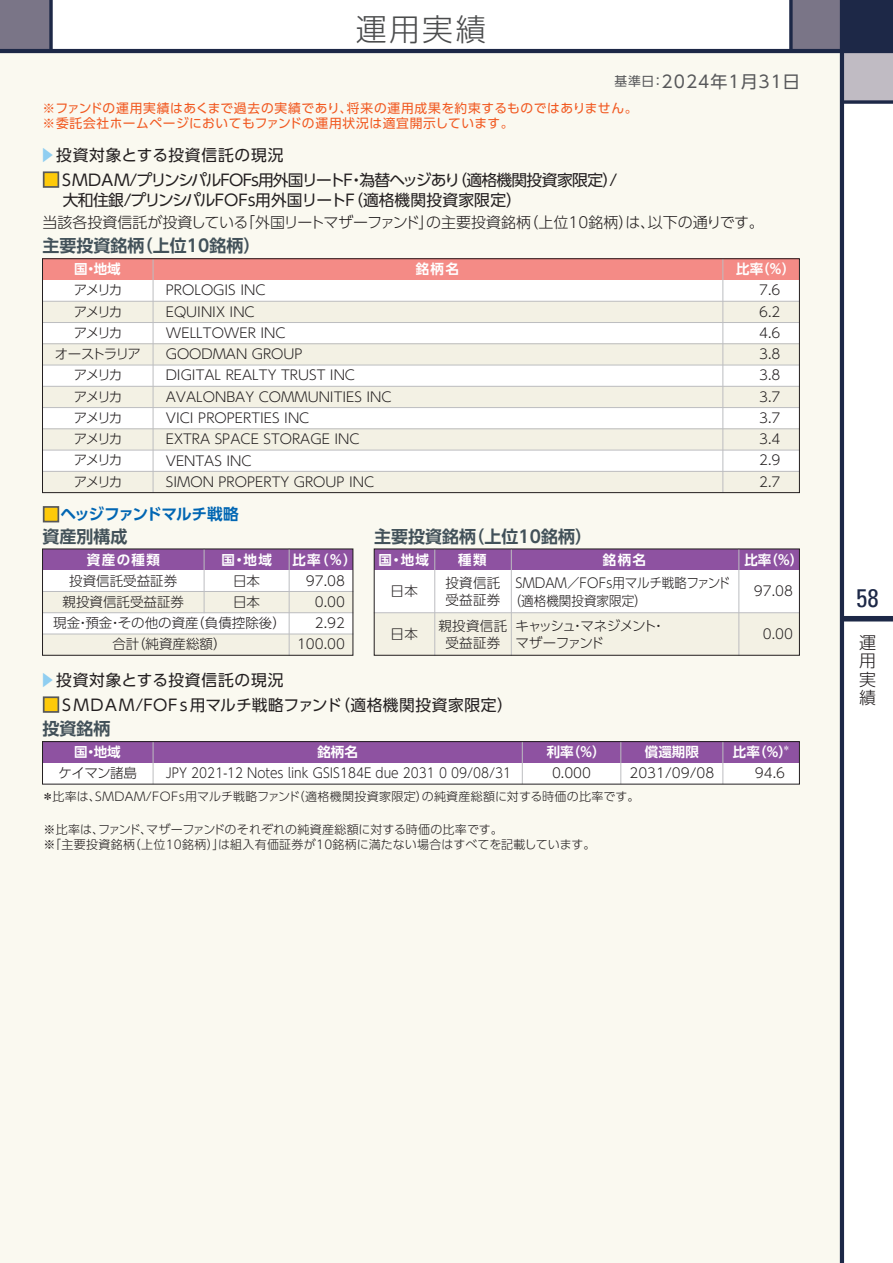
<style>
.page{position:relative;width:893px;height:1263px;background:#fff}
.page>*{position:absolute;margin:0;border:0;box-sizing:border-box;transform-origin:0 0}
.t1{font:300 30.75px "UD Shin Go Pro";color:#4b4c4d}
.t2{font:condensed 25.5px "Univers LT Std";color:#1d2847}
.t3{font:700 16.95px "UD Shin Go Pro De";color:#425159}
.t4{font:16.95px "UD Shin Go Pro";letter-spacing:.06em;color:#57585a}
.t5{font:300 16.95px/18.6px "UD Shin Go Pro";color:#231f20;text-align:justify}
.t6{font:15.75px/20.4px "UD Shin Go Pro";letter-spacing:-.055em;color:#231f20}
.t7{font:15.75px "UD Shin Go Pro";color:#231f20}
.t8{font:15.75px "UD Shin Go Pro";letter-spacing:.05em;color:#231f20}
.t9{font:700 15.75px "UD Shin Go Pro De";letter-spacing:-.08em;color:#0166b3}
.t10{font:300 15px "UD Shin Go Pro";color:#231f20}
.t11{font:300 13.5px/21.3px "UD Shin Go Pro";color:#231f20}
.t12{font:700 13.5px "UD Shin Go Pro De";letter-spacing:.1em;color:#fff}
.t13{font:300 13.5px/21.3px "UD Shin Go Pro";letter-spacing:-.145em;color:#231f20;text-align:center}
.t14{font:300 13.5px "UD Shin Go Pro";color:#231f20;scale:.9 1}
.t15{font:300 13.5px/17.2px "UD Shin Go Pro";letter-spacing:-.02em;color:#231f20;scale:.93 1}
.t16{font:300 13.5px/17.2px "UD Shin Go Pro";letter-spacing:-.09em;color:#231f20}
.t17{font:300 13.5px/17.2px "UD Shin Go Pro";letter-spacing:.025em;color:#231f20;text-align:center}
.t18{font:12.75px/14.9px "UD Shin Go Pro";letter-spacing:.045em;color:#f15921}
.t19{font:300 12px/15px "UD Shin Go Pro";letter-spacing:.015em;color:#231f20}
.s1{font-size:12.75px}
.s2{color:#8fcef1}
.s3{font-size:16.95px;color:#feca0a}
.s4{font-family:"UD Shin Go Pro";font-weight:300;font-size:16.95px;color:#feca0a}
</style>
<div class="page">
<div style="left:0;top:51px;width:842px;height:1212px;background:#faf9f0"></div>
<div style="left:0;top:0;width:51px;height:51px;background:#7a7587"></div>
<div style="left:842px;top:0;width:51px;height:51px;background:#1d2847"></div>
<div style="left:842px;top:51px;width:51px;height:51px;background:#c0bbc3"></div>
<div style="left:791px;top:0;width:51px;height:51px;background:#7a7587"></div>
<div style="left:842px;top:616px;width:51px;height:5px;background:#1d2847"></div>
<hr style="left:840px;top:0;width:4px;height:1263px;background:#1d2847">
<hr style="left:0;top:49px;width:893px;height:4px;background:#1d2847">
<svg style="left:844px;top:100px;width:49px;height:4px"></svg>
<svg style="left:49px;top:0;width:4px;height:49px"></svg>
<svg style="left:789px;top:0;width:4px;height:49px"></svg>
<div style="left:43px;top:171px;width:16px;height:17px;border:2px solid #57585a"></div>
<div style="left:289px;top:549px;width:64px;height:21px;background:#8e52a1"></div>
<div style="left:43px;top:549px;width:246px;height:21px;background:#8e52a1"></div>
<div style="left:43px;top:570px;width:310px;height:43px;background:#fff"></div>
<div style="left:43px;top:613px;width:310px;height:21px;background:#fff"></div>
<div style="left:43px;top:591px;width:310px;height:22px;background:#f3f1e4"></div>
<div style="left:43px;top:634px;width:310px;height:21px;background:#f3f1e4"></div>
<hr style="left:43px;top:612px;width:310px;height:1px;background:#bcbdc0">
<hr style="left:43px;top:591px;width:310px;height:1px;background:#bcbdc0">
<hr style="left:43px;top:634px;width:310px;height:1px;background:#bcbdc0">
<hr style="left:204px;top:549px;width:1px;height:64px;background:#bcbdc0">
<hr style="left:289px;top:549px;width:1px;height:106px;background:#bcbdc0">
<div style="left:374px;top:549px;width:425px;height:21px;background:#8e52a1"></div>
<div style="left:374px;top:570px;width:425px;height:43px;background:#fff"></div>
<div style="left:374px;top:613px;width:425px;height:42px;background:#f3f1e4"></div>
<hr style="left:374px;top:612px;width:425px;height:1px;background:#bcbdc0">
<hr style="left:434px;top:549px;width:1px;height:106px;background:#bcbdc0">
<hr style="left:738px;top:549px;width:1px;height:106px;background:#bcbdc0">
<hr style="left:511px;top:549px;width:1px;height:106px;background:#bcbdc0">
<div style="left:43px;top:506px;width:16px;height:16px;border:2px solid #57585a"></div>
<div style="left:43px;top:696px;width:16px;height:17px;border:2px solid #57585a"></div>
<div style="left:43px;top:259px;width:756px;height:21px;background:#f48b86"></div>
<div style="left:43px;top:280px;width:756px;height:21px;background:#fff"></div>
<div style="left:43px;top:301px;width:756px;height:21px;background:#f3f1e4"></div>
<div style="left:43px;top:322px;width:756px;height:22px;background:#fff"></div>
<div style="left:43px;top:344px;width:756px;height:21px;background:#f3f1e4"></div>
<div style="left:43px;top:365px;width:756px;height:21px;background:#fff"></div>
<div style="left:43px;top:386px;width:756px;height:22px;background:#f3f1e4"></div>
<div style="left:43px;top:408px;width:756px;height:21px;background:#fff"></div>
<hr style="left:43px;top:301px;width:756px;height:1px;background:#bcbdc0">
<hr style="left:43px;top:322px;width:756px;height:1px;background:#bcbdc0">
<hr style="left:43px;top:343px;width:756px;height:1px;background:#bcbdc0">
<hr style="left:43px;top:365px;width:756px;height:1px;background:#bcbdc0">
<hr style="left:43px;top:386px;width:756px;height:1px;background:#bcbdc0">
<hr style="left:43px;top:407px;width:756px;height:1px;background:#bcbdc0">
<div style="left:43px;top:429px;width:756px;height:21px;background:#f3f1e4"></div>
<div style="left:43px;top:450px;width:756px;height:21px;background:#fff"></div>
<hr style="left:43px;top:428px;width:756px;height:1px;background:#bcbdc0">
<hr style="left:43px;top:450px;width:756px;height:1px;background:#bcbdc0">
<div style="left:43px;top:471px;width:756px;height:22px;background:#f3f1e4"></div>
<hr style="left:43px;top:471px;width:756px;height:1px;background:#bcbdc0">
<hr style="left:153px;top:259px;width:1px;height:234px;background:#bcbdc0">
<hr style="left:722px;top:259px;width:1px;height:234px;background:#bcbdc0">
<div style="left:42px;top:258px;width:758px;height:235px;border:1px solid #231f20"></div>
<div style="left:43px;top:742px;width:756px;height:21px;background:#8e52a1"></div>
<div style="left:43px;top:763px;width:756px;height:21px;background:#fff"></div>
<hr style="left:153px;top:742px;width:1px;height:42px;background:#bcbdc0">
<hr style="left:722px;top:742px;width:1px;height:42px;background:#bcbdc0">
<hr style="left:522px;top:742px;width:1px;height:42px;background:#bcbdc0">
<hr style="left:620px;top:742px;width:1px;height:42px;background:#bcbdc0">
<div style="left:42px;top:741px;width:758px;height:43px;border:1px solid #231f20"></div>
<h1 class="t1" style="left:356px;top:4px;width:132px">運用実績</h1>
<p class="t4" style="left:615px;top:68px;width:187px"><span class="s1">基準日：</span>2024年1月31日</p>
<p class="t18" style="left:43px;top:101px;width:597px">※ファンドの運用実績はあくまで過去の実績であり、将来の運用成果を約束するものではありません。※委託会社ホームページにおいてもファンドの運用状況は適宜開示しています。</p>
<p class="t8" style="left:40px;top:142px;width:245px"><span class="s2">▶</span>投資対象とする投資信託の現況</p>
<p class="t6" style="left:63px;top:169px;width:557px;text-indent:-20px"><span class="s3">■</span>ＳＭＤＡＭ/プリンシパルFOFs用外国リートF・為替ヘッジあり（適格機関投資家限定）/大和住銀/プリンシパルFOFs用外国リートF（適格機関投資家限定）</p>
<p class="t10" style="left:43px;top:211px;width:723px">当該各投資信託が投資している「外国リートマザーファンド」の主要投資銘柄（上位10銘柄）は、以下の通りです。</p>
<p class="t3" style="left:43px;top:232px;width:219px">主要投資銘柄（上位10銘柄）</p>
<p class="t12" style="left:74px;top:258px;width:48px">国・地域</p>
<p class="t12" style="left:736px;top:258px;width:60px">比率（％）</p>
<p class="t13" style="left:55px;top:279px;width:88px">アメリカ<br>アメリカ<br>アメリカ<br>オーストラリアアメリカ<br>アメリカ<br>アメリカ<br>アメリカ<br>アメリカ<br>アメリカ</p>
<p class="t12" style="left:416px;top:258px;width:45px">銘柄名</p>
<p class="t11" style="left:759px;top:279px;width:23px;text-align:justify">7.6<br>6.2<br>4.6<br>3.8<br>3.8<br>3.7<br>3.7<br>3.4<br>2.9<br>2.7</p>
<p class="t11" style="left:166px;top:279px;width:227px">PROLOGIS INC<br>EQUINIX INC<br>WELLTOWER INC<br>GOODMAN GROUP<br>DIGITAL REALTY TRUST INC<br>AVALONBAY COMMUNITIES INC<br>VICI PROPERTIES INC<br>EXTRA SPACE STORAGE INC<br>VENTAS INC<br>SIMON PROPERTY GROUP INC</p>
<p class="t9" style="left:43px;top:501px;width:198px"><span class="s4">■</span>ヘッジファンドマルチ戦略</p>
<p class="t3" style="left:43px;top:522px;width:87px">資産別構成</p>
<p class="t3" style="left:374px;top:522px;width:219px">主要投資銘柄（上位10銘柄）</p>
<p class="t12" style="left:87px;top:548px;width:75px">資産の種類</p>
<p class="t12" style="left:221px;top:548px;width:52px">国・地域</p>
<p class="t12" style="left:292px;top:548px;width:66px">比率（％）</p>
<p class="t11" style="left:69px;top:569px;width:109px">投資信託受益証券</p>
<p class="t11" style="left:63px;top:590px;width:123px">親投資信託受益証券</p>
<p class="t11" style="left:53px;top:612px;width:234px">現金・預金・その他の資産（負債控除後）</p>
<p class="t11" style="left:112px;top:633px;width:116px">合計（純資産総額）</p>
<p class="t11" style="left:233px;top:569px;width:28px">日本日本</p>
<p class="t11" style="left:297px;top:569px;width:50px;text-align:right">97.08<br>0.00<br>2.92<br>100.00</p>
<p class="t12" style="left:603px;top:548px;width:45px">銘柄名</p>
<p class="t12" style="left:379px;top:548px;width:52px">国・地域</p>
<p class="t12" style="left:458px;top:548px;width:30px">種類</p>
<p class="t12" style="left:744px;top:548px;width:60px">比率（％）</p>
<p class="t11" style="left:391px;top:580px;width:29px">日本</p>
<p class="t11" style="left:391px;top:622px;width:29px">日本</p>
<p class="t17" style="left:445px;top:574px;width:57px;text-align:left">投資信託受益証券</p>
<p class="t15" style="left:509px;top:574px;width:240px;text-indent:4px">ＳＭＤＡＭ／FOFｓ用マルチ戦略ファンド（適格機関投資家限定）</p>
<p class="t16" style="left:515px;top:616px;width:151px">キャッシュ・マネジメント・マザーファンド</p>
<p class="t11" style="left:754px;top:580px;width:41px">97.08</p>
<p class="t11" style="left:763px;top:623px;width:32px">0.00</p>
<p class="t17" style="left:438px;top:616px;width:70px">親投資信託受益証券</p>
<p class="t8" style="left:40px;top:667px;width:245px"><span class="s2">▶</span>投資対象とする投資信託の現況</p>
<p class="t7" style="left:43px;top:692px;width:472px"><span class="s3">■</span>ＳＭＤＡＭ/FOFｓ用マルチ戦略ファンド（適格機関投資家限定）</p>
<p class="t3" style="left:43px;top:715px;width:70px">投資銘柄</p>
<p class="t12" style="left:74px;top:741px;width:48px">国・地域</p>
<p class="t12" style="left:317px;top:741px;width:42px">銘柄名</p>
<p class="t12" style="left:547px;top:741px;width:60px">利率（％）</p>
<p class="t12" style="left:645px;top:741px;width:55px">償還期限</p>
<p class="t12" style="left:733px;top:741px;width:60px">比率（％）<sup>＊</sup></p>
<p class="t11" style="left:59px;top:762px;width:80px">ケイマン諸島</p>
<p class="t14" style="left:166px;top:762px;width:385px">JPY 2021-12 Notes link GSIS184E due 2031 0 09/08/31</p>
<p class="t11" style="left:552px;top:762px;width:41px">0.000</p>
<p class="t11" style="left:629px;top:762px;width:86px">2031/09/08</p>
<p class="t11" style="left:755px;top:762px;width:32px">94.6</p>
<p class="t19" style="left:42px;top:788px;width:599px">＊比率は、ＳＭＤＡＭ/FOFｓ用マルチ戦略ファンド（適格機関投資家限定）の純資産総額に対する時価の比率です。</p>
<p class="t19" style="left:44px;top:821px;width:553px">※比率は、ファンド、マザーファンドのそれぞれの純資産総額に対する時価の比率です。<br>※「主要投資銘柄（上位10銘柄）」は組入有価証券が10銘柄に満たない場合はすべてを記載しています。</p>
<h2 class="t2" style="left:856px;top:582px;width:24px">58</h2>
<p class="t5" style="left:859px;top:632px;width:18px">運用実績</p>
</div>
